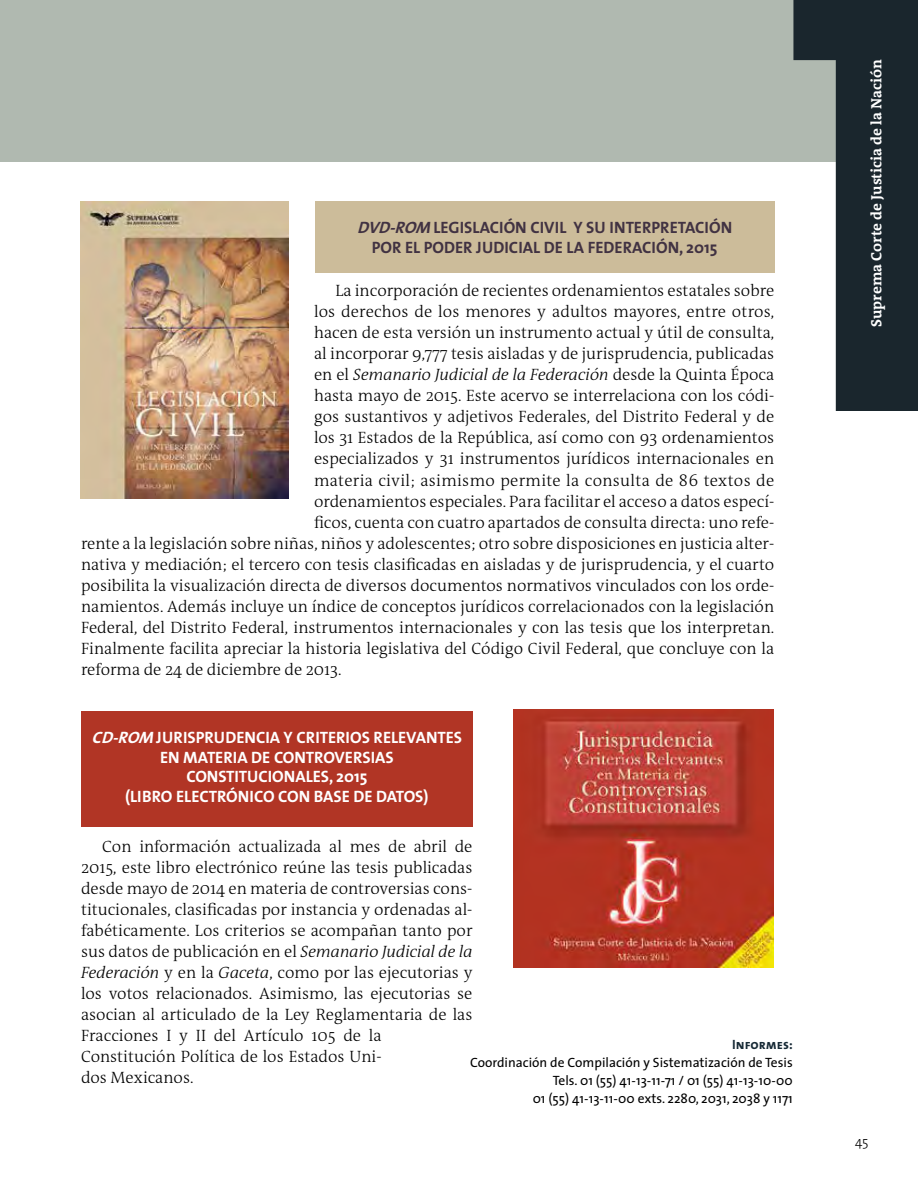
<style>
.page{position:relative;width:918px;height:1188px;background:#fff}
.page>*{position:absolute;margin:0;border:0;box-sizing:border-box;transform-origin:0 0}
.t1{font:300 16.5px/21px "The Antiqua B W3";color:#000}
.t2{font:700 16.5px "The Sans";color:#fff}
.t3{font:700 16.5px "The Sans";color:#413242}
.t4{font:italic 300 16.5px "The Antiqua B W3";color:#000}
.t5{font:300 16.5px "The Antiqua B W3";letter-spacing:.02em;color:#000}
.t6{font:italic 700 16.5px "The Sans";color:#413242}
.t7{font:italic 700 16.5px "The Sans";color:#fff}
.t8{font:700 15px "The Antiqua B W7";color:#fff}
.t9{font:13.5px/18px "The Sans";color:#000;text-align:right}
.t10{font:13.5px "The Sans Bold Caps";color:#172a36}
.t11{font:300 13.5px "The Sans";color:#000}
.s1{font-style:normal}
.s2{font-style:italic}
</style>
<div class="page">
<div style="left:0;top:0;width:918px;height:162px;background:#b0b9b0"></div>
<svg style="left:793px;top:0;width:125px;height:411px;fill:#1a262d"></svg>
<div style="left:315px;top:201px;width:459px;height:71px;background:#ccbc9a"></div>
<div style="left:81px;top:711px;width:391px;height:115px;background:#b13525"></div>
<img style="left:513px;top:709px;width:260px;height:259px">
<img style="left:81px;top:201px;width:208px;height:297px">
<p class="t6" style="left:357px;top:213px;width:13px">DVD</p>
<p class="t6" style="left:389px;top:213px;width:19px">-ROM</p>
<p class="t3" style="left:433px;top:213px;width:9px">LEGISL</p>
<p class="t3" style="left:480px;top:213px;width:14px">ACIÓN</p>
<p class="t3" style="left:530px;top:213px;width:9px">CIVIL</p>
<p class="t3" style="left:573px;top:213px;width:46px">Y SU INTERPRET</p>
<p class="t3" style="left:685px;top:213px;width:14px">ACIÓN</p>
<p class="t3" style="left:372px;top:233px;width:11px">POR</p>
<p class="t3" style="left:405px;top:233px;width:30px">EL PODER</p>
<p class="t3" style="left:476px;top:233px;width:9px">JUDICI</p>
<p class="t3" style="left:523px;top:233px;width:83px">AL DE LA FEDER</p>
<p class="t3" style="left:632px;top:233px;width:14px">ACIÓN</p>
<p class="t3" style="left:679px;top:233px;width:40px">, 2015</p>
<p class="t1" style="left:335px;top:281px;width:440px">La incorporación de recientes ordenamientos estatales sobre</p>
<p class="t1" style="left:314px;top:302px;width:462px">los derechos de los menores y adultos mayores, entre otros,</p>
<p class="t1" style="left:314px;top:323px;width:462px">hacen de esta versión un instrumento actual y útil de consulta,</p>
<p class="t1" style="left:314px;top:344px;width:462px">al incorporar 9,777 tesis aisladas y de jurisprudencia, publicadas</p>
<p class="t4" style="left:314px;top:364px;width:462px"><span class="s1">en el</span> Semanario Judicial de la Federación <span class="s1">desde la Quinta Época</span></p>
<p class="t1" style="left:314px;top:386px;width:462px">hasta mayo de 2015. Este acervo se interrelaciona con los códi-</p>
<p class="t1" style="left:314px;top:407px;width:462px">gos sustantivos y adjetivos Federales, del Distrito Federal y de</p>
<p class="t1" style="left:314px;top:428px;width:462px">los 31 Estados de la República, así como con 93 ordenamientos</p>
<p class="t1" style="left:314px;top:449px;width:462px">especializados y 31 instrumentos jurídicos internacionales en</p>
<p class="t5" style="left:314px;top:469px;width:462px">materia civil; asimismo permite la consulta de 86 textos de</p>
<p class="t1" style="left:314px;top:491px;width:460px">ordenamientos especiales. Para facilitar el acceso a datos especí-</p>
<p class="t1" style="left:314px;top:512px;width:462px">ficos, cuenta con cuatro apartados de consulta directa: uno refe-</p>
<p class="t1" style="left:81px;top:533px;width:695px">rente a la legislación sobre niñas, niños y adolescentes; otro sobre disposiciones en justicia alter-</p>
<p class="t1" style="left:81px;top:554px;width:695px">nativa y mediación; el tercero con tesis clasificadas en aisladas y de jurisprudencia, y el cuarto</p>
<p class="t1" style="left:81px;top:575px;width:695px">posibilita la visualización directa de diversos documentos normativos vinculados con los orde-</p>
<p class="t1" style="left:81px;top:596px;width:695px">namientos. Además incluye un índice de conceptos jurídicos correlacionados con la legislación</p>
<p class="t1" style="left:81px;top:617px;width:695px">Federal, del Distrito Federal, instrumentos internacionales y con las tesis que los interpretan.</p>
<p class="t1" style="left:81px;top:638px;width:695px">Finalmente facilita apreciar la historia legislativa del Código Civil Federal, que concluye con la</p>
<p class="t1" style="left:81px;top:659px;width:262px">reforma de 24 de diciembre de 2013.</p>
<p class="t7" style="left:92px;top:723px;width:40px">CD-ROM</p>
<p class="t2" style="left:156px;top:723px;width:307px">JURISPRUDENCIA Y CRITERIOS RELEVANTES</p>
<p class="t2" style="left:160px;top:743px;width:235px">EN MATERIA DE CONTROVERSIAS</p>
<p class="t2" style="left:186px;top:763px;width:182px">CONSTITUCIONALES, 2015</p>
<p class="t2" style="left:125px;top:783px;width:305px">(LIBRO ELECTRÓNICO CON BASE DE DATOS)</p>
<p class="t1" style="left:81px;top:836px;width:393px;text-indent:21px">Con información actualizada al mes de abril de 2015, este libro electrónico reúne las tesis publicadas desde mayo de 2014 en materia de controversias cons&shy;titucionales, clasificadas por instancia y ordenadas al&shy;fabéticamente. Los criterios se acompañan tanto por sus datos de publicación en el <span class="s2">Semanario Judicial de la Federación</span> y en la <span class="s2">Gaceta</span>, como por las ejecutorias y los votos relacionados. Asimismo, las ejecutorias se asocian al articulado de la Ley Reglamentaria de las Fracciones I y II del Artículo 105 de la Constitución Política de los Estados Uni-<br>dos Mexicanos.</p>
<p class="t10" style="left:732px;top:1033px;width:62px">Informes:</p>
<p class="t9" style="left:470px;top:1053px;width:324px">Coordinación de Compilación y Sistematización de Tesis<br>Tels. 01 (55) 41-13-11-71 / 01 (55) 41-13-10-00<br>01 (55) 41-13-11-00 exts. 2280, 2031, 2038 y 1171</p>
<p class="t8" style="left:867px;top:327px;width:269px;rotate:-90deg">Suprema Corte de Justicia de la Nación</p>
<p class="t11" style="left:855px;top:1130px;width:15px">45</p>
</div>
